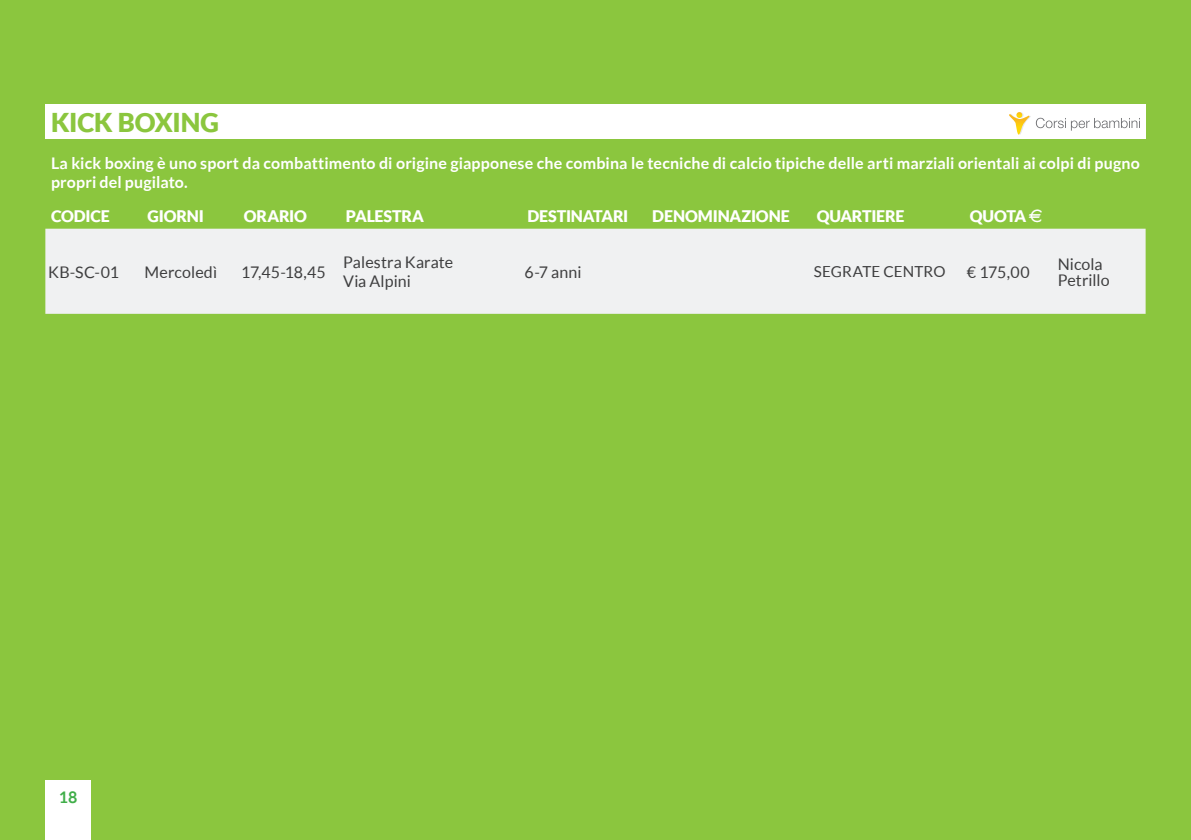
<style>
.page{position:relative;width:1191px;height:840px;background:#fff}
.page>*{position:absolute;margin:0;border:0;box-sizing:border-box;transform-origin:0 0}
.t1{font:900 26px "Lato";letter-spacing:-.01em;color:#8bc63e}
.t2{font:700 16px/19.2px "Lato";letter-spacing:.005em;color:#fff}
.t3{font:16px/19.2px "Lato";letter-spacing:.005em;color:#3e3e3f}
.t4{font:900 16px "Lato";letter-spacing:-.01em;color:#fff}
.t5{font:700 16px "Lato";color:#40ae49}
.t6{font:15.2px "Lato";letter-spacing:.01em;color:#3e3e3f}
.s1{font-family:"Euro font";font-weight:400}
</style>
<div class="page">
<div style="left:0;top:0;width:1191px;height:839px;background:#8bc63e"></div>
<div style="left:45px;top:780px;width:46px;height:59px;background:#fff"></div>
<div style="left:45px;top:104px;width:1100px;height:34px;background:#fff"></div>
<div style="left:45px;top:228px;width:1100px;height:85px;background:#f0f1f2"></div>
<svg style="left:1009px;top:112px;width:131px;height:23px"></svg>
<h1 class="t1" style="left:51px;top:107px;width:170px">KICK BOXING</h1>
<p class="t2" style="left:51px;top:153px;width:1090px">La kick boxing è uno sport da combattimento di origine giapponese che combina le tecniche di calcio tipiche delle arti marziali orientali ai colpi di pugno propri del pugilato.</p>
<p class="t4" style="left:51px;top:207px;width:60px">CODICE</p>
<p class="t4" style="left:147px;top:207px;width:58px">GIORNI</p>
<p class="t4" style="left:244px;top:207px;width:65px">ORARIO</p>
<p class="t4" style="left:346px;top:207px;width:80px">PALESTRA</p>
<p class="t4" style="left:527px;top:207px;width:102px">DESTINATARI</p>
<p class="t4" style="left:652px;top:207px;width:139px">DENOMINAZIONE</p>
<p class="t4" style="left:816px;top:207px;width:89px">QUARTIERE</p>
<p class="t4" style="left:969px;top:207px;width:75px">QUOTA <span class="s1">K</span></p>
<p class="t3" style="left:48px;top:262px;width:73px">KB-SC-01</p>
<p class="t3" style="left:145px;top:262px;width:74px">Mercoledì</p>
<p class="t3" style="left:241px;top:262px;width:86px">17,45-18,45</p>
<p class="t3" style="left:343px;top:252px;width:112px">Palestra Karate<br>Via Alpini</p>
<p class="t3" style="left:524px;top:262px;width:58px">6-7 anni</p>
<p class="t6" style="left:814px;top:263px;width:133px">SEGRATE CENTRO</p>
<p class="t3" style="left:967px;top:262px;width:64px">€ 175,00</p>
<p class="t3" style="left:1057px;top:256px;width:53px;line-height:16px">Nicola<br>Petrillo</p>
<p class="t5" style="left:59px;top:787px;width:20px">18</p>
</div>
